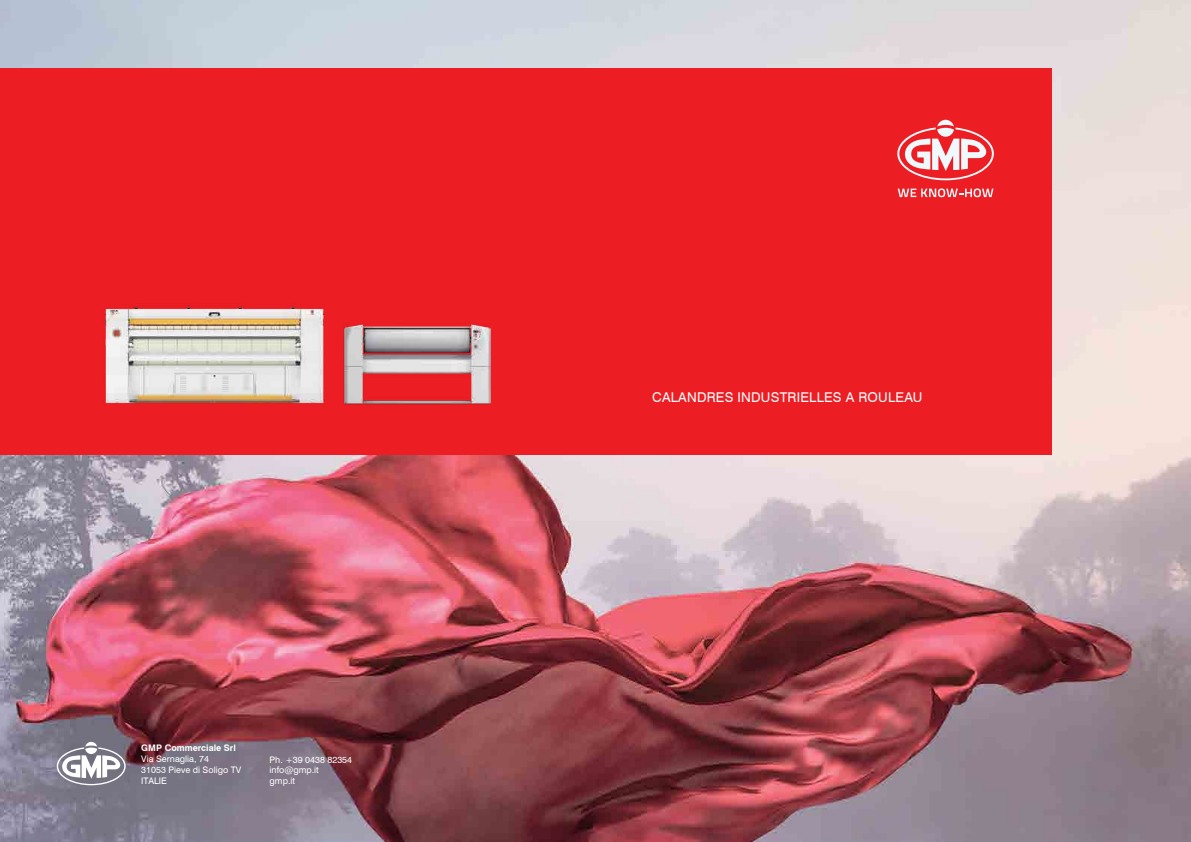
<style>
.page{position:relative;width:1191px;height:842px;background:#fff}
.page>*{position:absolute;margin:0;border:0;box-sizing:border-box;transform-origin:0 0}
.t1{font:13.5px "Swiss 721 BT";letter-spacing:.015em;color:#fff}
.t2{font:9px/10.8px "Swiss 721 BT";color:#fff}
.t3{font:700 9px "Swiss 721 BT";color:#fff}
</style>
<div class="page">
<img style="left:0;top:0;width:1191px;height:842px">
<div style="left:0;top:68px;width:1051px;height:387px;background:#ed1d24"></div>
<img style="left:343px;top:324px;width:148px;height:80px">
<img style="left:103px;top:303px;width:222px;height:102px">
<svg style="left:57px;top:742px;width:69px;height:43px"></svg>
<svg style="left:897px;top:120px;width:97px;height:60px"></svg>
<svg style="left:897px;top:188px;width:96px;height:9px"></svg>
<p class="t3" style="left:141px;top:743px;width:96px">GMP Commerciale Srl</p>
<p class="t2" style="left:141px;top:753px;width:102px">Via Sernaglia, 74<br>31053 Pieve di Soligo TV<br>ITALIE</p>
<p class="t2" style="left:270px;top:754px;width:84px">Ph. +39 0438 82354 info@gmp.it<br>gmp.it</p>
<h1 class="t1" style="left:652px;top:389px;width:272px">CALANDRES INDUSTRIELLES A ROULEAU</h1>
</div>
